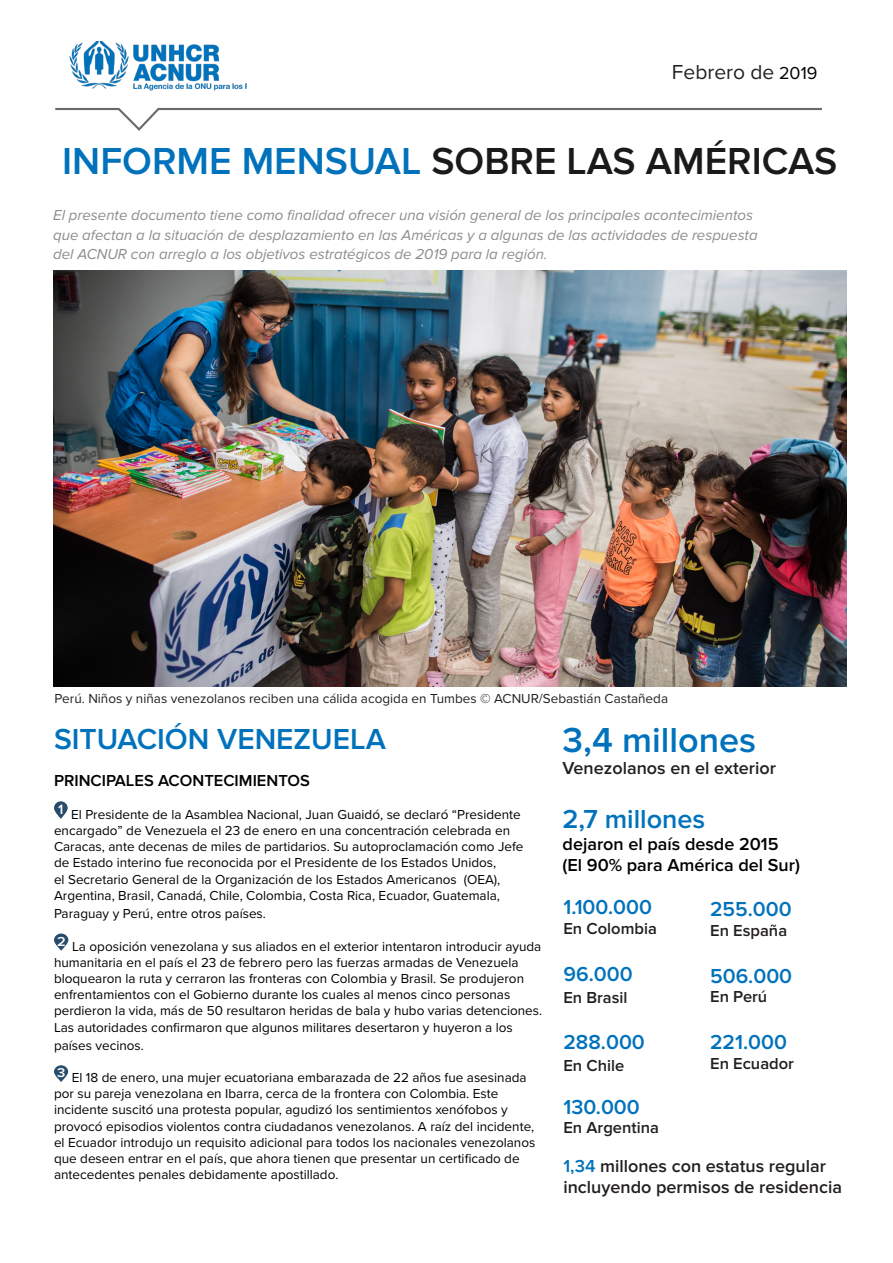
<style>
.page{position:relative;width:893px;height:1263px;background:#fff}
.page>*{position:absolute;margin:0;border:0;box-sizing:border-box;transform-origin:0 0}
.t1{font:600 39px "Proxima Nova";color:#1a1a1a}
.t2{font:600 36px "Proxima Nova";color:#0072bc}
.t3{font:600 30px "Proxima Nova";color:#0072bc}
.t4{font:600 27px "Proxima Nova";color:#0072bc}
.t5{font:600 21px "Proxima Nova";color:#0072bc}
.t6{font:21px "Proxima Nova";color:#231f20}
.t7{font:600 18px/21.6px "Proxima Nova";color:#231f20}
.t8{font:600 18px "Proxima Nova";color:#000}
.t9{font:600 16.5px "Proxima Nova";color:#231f20}
.t10{font:600 16.5px "Proxima Nova";color:#000}
.t11{font:italic 15px/19.5px "Proxima Nova";color:#8a8c8f}
.t12{font:13.5px/16.2px "Proxima Nova";color:#000}
.t13{font:13.5px "Proxima Nova";color:#231f20}
.s1{font-size:18px;color:#000}
.s2{font-size:25.5px;color:#fff}
.s3{color:#0072bc}
</style>
<div class="page">
<svg style="left:54px;top:801px;width:14px;height:18px"></svg>
<svg style="left:54px;top:933px;width:14px;height:17px"></svg>
<svg style="left:54px;top:1065px;width:14px;height:17px"></svg>
<svg style="left:55px;top:107px;width:767px;height:24px"></svg>
<img style="left:53px;top:270px;width:793px;height:417px">
<img style="left:69px;top:42px;width:178px;height:49px">
<p class="t6" style="left:672px;top:56px;width:201px">Febrero de <span class="s1">2019</span><span class="s2">2019</span></p>
<p class="t1" style="left:62px;top:139px;width:776px"><span class="s3">INFORME MENSUAL</span> SOBRE LAS AMÉRICAS</p>
<p class="t11" style="left:53px;top:206px;width:706px">El presente documento tiene como finalidad ofrecer una visión general de los principales acontecimientos que afectan a la situación de desplazamiento en las Américas y a algunas de las actividades de respuesta del ACNUR con arreglo a los objetivos estratégicos de 2019 para la región.</p>
<p class="t13" style="left:55px;top:688px;width:615px">Perú. Niños y niñas venezolanos reciben una cálida acogida en Tumbes © ACNUR/Sebastián Castañeda</p>
<p class="t3" style="left:54px;top:721px;width:333px">SITUACIÓN VENEZUELA</p>
<p class="t10" style="left:54px;top:770px;width:257px">PRINCIPALES ACONTECIMIENTOS</p>
<p class="t12" style="left:54px;top:805px;width:471px;text-indent:4px"><sup>1</sup> El Presidente de la Asamblea Nacional, Juan Guaidó, se declaró “Presidente encargado” de Venezuela el 23 de enero en una concentración celebrada en Caracas, ante decenas de miles de partidarios. Su autoproclamación como Jefe de Estado interino fue reconocida por el Presidente de los Estados Unidos,<br>el Secretario General de la Organización de los Estados Americanos (OEA), Argentina, Brasil, Canadá, Chile, Colombia, Costa Rica, Ecuador, Guatemala,</p>
<p class="t12" style="left:54px;top:904px;width:214px">Paraguay y Perú, entre otros países.</p>
<p class="t12" style="left:54px;top:937px;width:490px"><sup>2</sup> La oposición venezolana y sus aliados en el exterior intentaron introducir ayuda humanitaria en el país el 23 de febrero pero las fuerzas armadas de Venezuela bloquearon la ruta y cerraron las fronteras con Colombia y Brasil. Se produjeron enfrentamientos con el Gobierno durante los cuales al menos cinco personas perdieron la vida, más de 50 resultaron heridas de bala y hubo varias detenciones.<br>Las autoridades confirmaron que algunos militares desertaron y huyeron a los</p>
<p class="t12" style="left:54px;top:1036px;width:92px">países vecinos.</p>
<p class="t12" style="left:54px;top:1069px;width:483px"><sup>3</sup> El 18 de enero, una mujer ecuatoriana embarazada de 22 años fue asesinada por su pareja venezolana en Ibarra, cerca de la frontera con Colombia. Este incidente suscitó una protesta popular, agudizó los sentimientos xenófobos y provocó episodios violentos contra ciudadanos venezolanos. A raíz del incidente, el Ecuador introdujo un requisito adicional para todos los nacionales venezolanos que deseen entrar en el país, que ahora tienen que presentar un certificado de antecedentes penales debidamente apostillado.</p>
<p class="t2" style="left:563px;top:720px;width:195px">3,4 millones</p>
<p class="t7" style="left:563px;top:758px;width:215px">Venezolanos en el exterior</p>
<p class="t4" style="left:563px;top:803px;width:144px">2,7 millones</p>
<p class="t8" style="left:563px;top:833px;width:217px">dejaron el país desde 2015</p>
<p class="t8" style="left:563px;top:855px;width:239px">(El 90% para América del Sur)</p>
<p class="t5" style="left:563px;top:895px;width:90px">1.100.000</p>
<p class="t9" style="left:563px;top:919px;width:95px">En Colombia</p>
<p class="t5" style="left:563px;top:962px;width:71px">96.000</p>
<p class="t9" style="left:563px;top:988px;width:66px">En Brasil</p>
<p class="t5" style="left:563px;top:1030px;width:83px">288.000</p>
<p class="t9" style="left:563px;top:1056px;width:62px">En Chile</p>
<p class="t5" style="left:710px;top:897px;width:83px">255.000</p>
<p class="t9" style="left:710px;top:921px;width:79px">En España</p>
<p class="t5" style="left:710px;top:963px;width:84px">506.000</p>
<p class="t9" style="left:710px;top:987px;width:59px">En Perú</p>
<p class="t5" style="left:710px;top:1030px;width:78px">221.000</p>
<p class="t9" style="left:710px;top:1054px;width:85px">En Ecuador</p>
<p class="t5" style="left:563px;top:1094px;width:78px">130.000</p>
<p class="t9" style="left:563px;top:1118px;width:97px">En Argentina</p>
<p class="t7" style="left:563px;top:1156px;width:280px"><span class="s3">1,34</span> millones con estatus regular incluyendo permisos de residencia</p>
</div>
